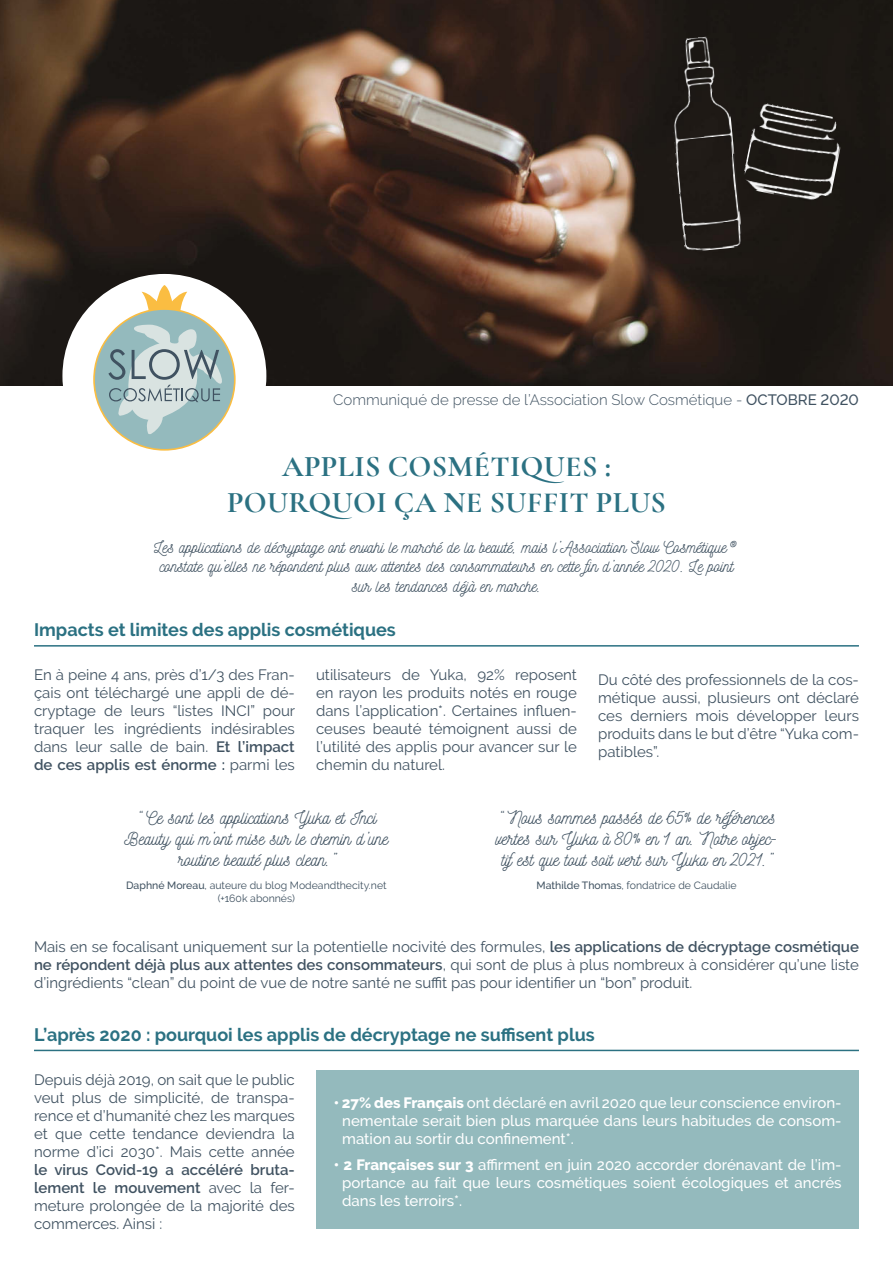
<style>
.page{position:relative;width:893px;height:1263px;background:#fff}
.page>*{position:absolute;margin:0;border:0;box-sizing:border-box;transform-origin:0 0}
.t1{font:700 30px/36px "Cormorant Garamond";letter-spacing:.01em;color:#2b7182;text-align:center}
.t2{font:18px/21px "Nickainley";color:#405261;text-align:center}
.t3{font:700 18px "Raleway";color:#2b7182}
.t4{font:16.5px/19.8px "Nickainley";color:#405261;text-align:center}
.t5{font:15px/18px "Raleway";color:#405261;text-align:justify}
.t6{font:500 15px/18px "Raleway";color:#fff;text-align:justify}
.t7{font:300 15px "Raleway";color:#405261}
.t8{font:10.5px/13.5px "Raleway";color:#405261;text-align:center}
.s1{font-weight:500}
.s2{font-weight:600}
.s3{font-weight:800}
</style>
<div class="page">
<img style="left:0;top:0;width:893px;height:386px">
<div style="left:62px;top:274px;width:204px;height:204px;background:#fff;border-radius:50%"></div>
<svg style="left:93px;top:285px;width:143px;height:166px"></svg>
<img style="left:665px;top:35px;width:78px;height:217px">
<img style="left:741px;top:102px;width:105px;height:104px">
<hr style="left:34px;top:645px;width:825px;height:2px;background:#2b7182">
<hr style="left:34px;top:1050px;width:825px;height:1px;background:#2b7182">
<div style="left:316px;top:1071px;width:543px;height:158px;background:#94babd"></div>
<p class="t7" style="left:333px;top:394px;width:527px">Communiqué de presse de l’Association Slow Cosmétique - <span class="s1">OCTOBRE 2020</span></p>
<h1 class="t1" style="left:227px;top:448px;width:440px">APPLIS COSMÉTIQUES :<br>POURQUOI ÇA NE SUFFIT PLUS</h1>
<p class="t4" style="left:154px;top:538px;width:586px">Les applications de décryptage ont envahi le marché de la beauté, mais l’Association Slow Cosmétique® constate qu’elles ne répondent plus aux attentes des consommateurs en cette fin d’année 2020. Le point sur les tendances déjà en marche.</p>
<p class="t3" style="left:34px;top:623px;width:363px">Impacts et limites des applis cosmétiques</p>
<p class="t5" style="left:34px;top:668px;width:263px">En à peine 4 ans, près d’1/3 des Fran&shy;çais ont téléchargé une appli de dé&shy;cryptage de leurs “listes INCI” pour traquer les ingrédients indésirables dans leur salle de bain. <span class="s2">Et l’impact de ces applis est énorme :</span> parmi les</p>
<p class="t5" style="left:598px;top:672px;width:262px">Du côté des professionnels de la cos&shy;métique aussi, plusieurs ont déclaré ces derniers mois développer leurs produits dans le but d’être “Yuka com&shy;patibles”.</p>
<p class="t2" style="left:125px;top:809px;width:265px">“ Ce sont les applications Yuka et Inci<br>Beauty qui m’ont mise sur le chemin d’une routine beauté plus clean.”</p>
<p class="t8" style="left:126px;top:879px;width:262px"><span class="s1">Daphné Moreau</span>, auteure du blog Modeandthecity.net (+160k abonnés)</p>
<p class="t5" style="left:316px;top:668px;width:262px">utilisateurs de Yuka, 92% reposent en rayon les produits notés en rouge dans l’application*. Certaines influen&shy;ceuses beauté témoignent aussi de l’utilité des applis pour avancer sur le chemin du naturel.</p>
<p class="t2" style="left:496px;top:809px;width:284px">“ Nous sommes passés de 65% de références vertes sur Yuka à 80% en 1 an. Notre objec&shy;tifest que tout soit vert sur Yuka en 2021.”</p>
<p class="t8" style="left:537px;top:879px;width:201px"><span class="s1">Mathilde Thomas</span>, fondatrice de Caudalie</p>
<p class="t5" style="left:34px;top:939px;width:826px">Mais en se focalisant uniquement sur la potentielle nocivité des formules, <span class="s2">les applications de décryptage cosmétique ne répondent déjà plus aux attentes des consommateurs</span>, qui sont de plus à plus nombreux à considérer qu’une liste d’ingrédients “clean” du point de vue de notre santé ne suffit pas pour identifier un “bon” produit.</p>
<p class="t3" style="left:34px;top:1024px;width:562px">L’après 2020 : pourquoi les applis de décryptage ne suffisent plus</p>
<p class="t5" style="left:34px;top:1072px;width:262px">Depuis déjà 2019, on sait que le public veut plus de simplicité, de transpa&shy;rence et d’humanité chez les marques et que cette tendance deviendra la norme d’ici 2030*. Mais cette année</p>
<p class="t5" style="left:34px;top:1162px;width:262px"><span class="s2">le virus Covid-19 a accéléré bruta&shy;lement le mouvement</span> avec la fer&shy;meture prolongée de la majorité des commerces. Ainsi :</p>
<p class="t6" style="left:342px;top:1094px;width:501px;text-indent:-9px"><span class="s3">• 27% des Français</span> ont déclaré en avril 2020 que leur conscience environ&shy;nementale serait bien plus marquée dans leurs habitudes de consom&shy;mation au sortir du confinement*.</p>
<p class="t6" style="left:342px;top:1155px;width:501px;text-indent:-9px"><span class="s3">• 2 Françaises sur 3</span> affirment en juin 2020 accorder dorénavant de l’im&shy;portance au fait que leurs cosmétiques soient écologiques et ancrés dans les terroirs*.</p>
</div>
